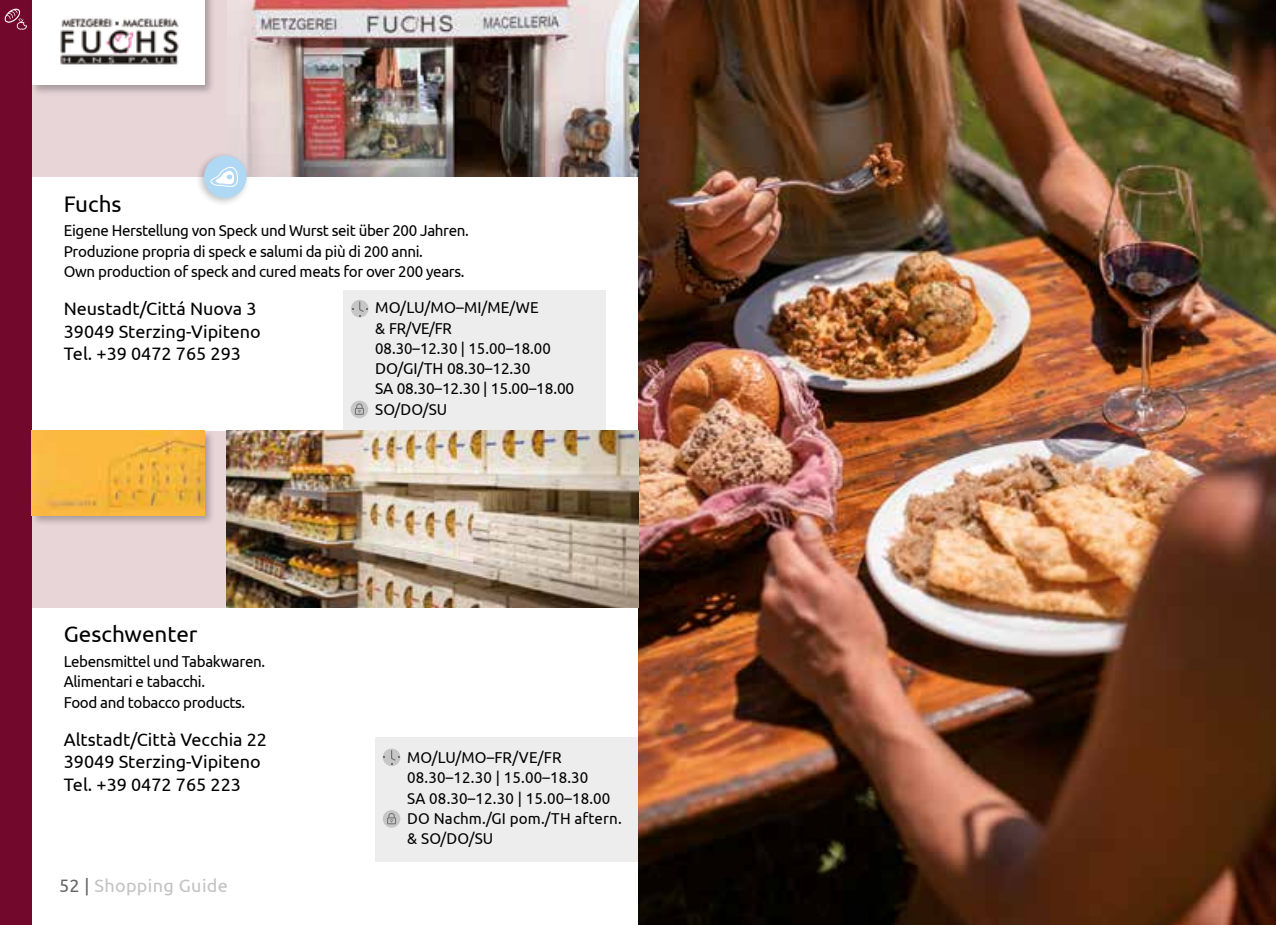
<style>
.page{position:relative;width:1276px;height:925px;background:#fff}
.page>*{position:absolute;margin:0;border:0;box-sizing:border-box;transform-origin:0 0}
.t1{font:22.5px "Ubuntu";color:#000}
.t2{font:18px/22.5px "Ubuntu";color:#000}
.t3{font:18px "Ubuntu";letter-spacing:.02em;color:#c3c2c2}
.t4{font:15.75px/20.2px "Ubuntu";letter-spacing:-.02em;color:#000;scale:.96 1}
.t5{font:15.75px/20.2px "Ubuntu";color:#000}
.t6{font:15.75px/20.2px "Ubuntu";letter-spacing:.01em;color:#000;scale:.96 1}
.s1{color:#666463}
</style>
<div class="page">
<div style="left:32px;top:431px;width:194px;height:176px;background:#e8d5d8"></div>
<div style="left:0;top:0;width:32px;height:925px;background:#72092d"></div>
<svg style="left:4px;top:9px;width:23px;height:21px"></svg>
<img style="left:638px;top:0;width:638px;height:925px">
<img style="left:226px;top:0;width:412px;height:177px">
<div style="left:32px;top:0;width:194px;height:177px;background:#e8d5d8"></div>
<div style="left:29px;top:0;width:187px;height:97px;background:#000;opacity:.28"></div>
<div style="left:32px;top:0;width:172px;height:85px;background:#fff"></div>
<img style="left:60px;top:18px;width:119px;height:47px">
<div style="left:195px;top:151px;width:56px;height:56px;background:#000;opacity:.24"></div>
<div style="left:204px;top:156px;width:42px;height:42px;background:#afd8f4;border-radius:50%"></div>
<svg style="left:210px;top:167px;width:28px;height:20px"></svg>
<div style="left:343px;top:290px;width:263px;height:141px;background:#ededed"></div>
<svg style="left:351px;top:300px;width:17px;height:17px"></svg>
<svg style="left:352px;top:300px;width:15px;height:16px"></svg>
<div style="left:351px;top:401px;width:17px;height:17px;background:#c6c6c6;border-radius:50%"></div>
<svg style="left:355px;top:403px;width:9px;height:12px"></svg>
<div style="left:29px;top:428px;width:187px;height:99px;background:#000;opacity:.28"></div>
<img style="left:32px;top:431px;width:172px;height:84px">
<img style="left:226px;top:431px;width:412px;height:176px">
<div style="left:375px;top:737px;width:263px;height:124px;background:#ededed"></div>
<svg style="left:383px;top:748px;width:17px;height:18px"></svg>
<svg style="left:384px;top:749px;width:15px;height:16px"></svg>
<div style="left:383px;top:810px;width:17px;height:18px;background:#c6c6c6;border-radius:50%"></div>
<svg style="left:387px;top:813px;width:9px;height:11px"></svg>
<h1 class="t1" style="left:64px;top:190px;width:59px">Fuchs</h1>
<p class="t4" style="left:64px;top:220px;width:423px">Eigene Herstellung von Speck und Wurst seit über 200 Jahren.<br>Produzione propria di speck e salumi da più di 200 anni.<br>Own production of speck and cured meats for over 200 years.</p>
<p class="t2" style="left:64px;top:297px;width:199px">Neustadt/Cittá Nuova 3<br>39049 Sterzing-Vipiteno<br>Tel. +39 0472 765 293</p>
<p class="t5" style="left:375px;top:297px;width:201px">MO/LU/MO–MI/ME/WE<br>&amp; FR/VE/FR<br>08.30–12.30 | 15.00–18.00<br>DO/GI/TH 08.30–12.30<br>SA 08.30–12.30 | 15.00–18.00<br>SO/DO/SU</p>
<h1 class="t1" style="left:64px;top:621px;width:135px">Geschwenter</h1>
<p class="t4" style="left:64px;top:651px;width:211px">Lebensmittel und Tabakwaren.<br>Alimentari e tabacchi.<br>Food and tobacco products.</p>
<p class="t2" style="left:64px;top:727px;width:205px">Altstadt/Città Vecchia 22<br>39049 Sterzing-Vipiteno<br>Tel. +39 0472 765 223</p>
<p class="t3" style="left:59px;top:875px;width:170px"><span class="s1">52 |</span> Shopping Guide</p>
<p class="t6" style="left:407px;top:747px;width:225px">MO/LU/MO–FR/VE/FR<br>08.30–12.30 | 15.00–18.30<br>SA 08.30–12.30 | 15.00–18.00<br>DO Nachm./GI pom./TH aftern. &amp; SO/DO/SU</p>
</div>
